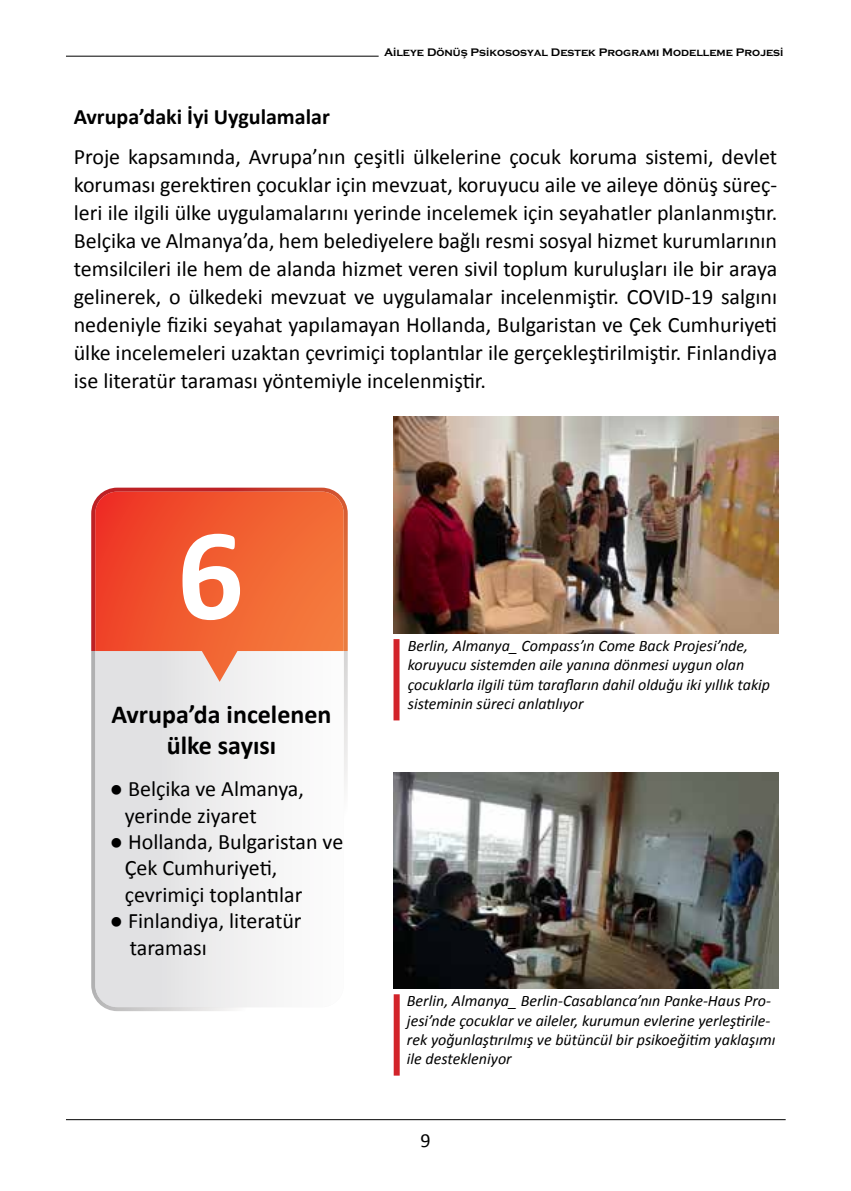
<style>
.page{position:relative;width:851px;height:1191px;background:#fff}
.page>*{position:absolute;margin:0;border:0;box-sizing:border-box;transform-origin:0 0}
.t1{font:700 132px "Calibri";color:#fff}
.t2{font:700 26px/31.2px "Calibri";color:#000;text-align:center}
.t3{font:22px/28px "Calibri";color:#000}
.t4{font:700 22px "Calibri";color:#000}
.t5{font:20px "Calibri";color:#000}
.t6{font:italic 16px/19.2px "Calibri";color:#000}
.t7{font:700 11.4px "Copperplate";color:#000}
</style>
<div class="page">
<hr style="left:66px;top:1119px;width:719px;height:1px;background:#000">
<hr style="left:66px;top:56px;width:312px;height:1px;background:#000">
<img style="left:393px;top:772px;width:385px;height:216px">
<img style="left:393px;top:417px;width:385px;height:216px">
<div style="left:393px;top:639px;width:6px;height:81px;background:#d2232a"></div>
<div style="left:393px;top:994px;width:6px;height:81px;background:#d2232a"></div>
<svg style="left:91px;top:651px;width:256px;height:360px"></svg>
<svg style="left:91px;top:487px;width:256px;height:164px;background:#d46254"></svg>
<svg style="left:95px;top:682px;width:248px;height:325px"></svg>
<svg style="left:95px;top:491px;width:248px;height:191px;background:#f0714d"></svg>
<p class="t7" style="left:384px;top:46px;width:401px">Aileye Dönüş Psikososyal Destek Programı Modelleme Projesi</p>
<p class="t4" style="left:74px;top:103px;width:257px">Avrupa’daki İyi Uygulamalar</p>
<p class="t3" style="left:74px;top:142px;width:704px;text-align:justify">Proje kapsamında, Avrupa’nın çeşitli ülkelerine çocuk koruma sistemi, devlet koruması gerektiren çocuklar için mevzuat, koruyucu aile ve aileye dönüş süreç&shy;leri ile ilgili ülke uygulamalarını yerinde incelemek için seyahatler planlanmıştır.<br>Belçika ve Almanya’da, hem belediyelere bağlı resmi sosyal hizmet kurumlarının temsilcileri ile hem de alanda hizmet veren sivil toplum kuruluşları ile bir araya gelinerek, o ülkedeki mevzuat ve uygulamalar incelenmiştir. COVID-19 salgını nedeniyle fiziki seyahat yapılamayan Hollanda, Bulgaristan ve Çek Cumhuriyeti ülke incelemeleri uzaktan çevrimiçi toplantılar ile gerçekleştirilmiştir. Finlandiya ise literatür taraması yöntemiyle incelenmiştir.</p>
<h1 class="t1" style="left:177px;top:490px;width:68px">6</h1>
<p class="t2" style="left:111px;top:699px;width:221px">Avrupa’da incelenen ülke sayısı</p>
<p class="t3" style="left:125px;top:775px;width:181px;line-height:26.4px;text-indent:-15px">● Belçika ve Almanya, yerinde ziyaret</p>
<p class="t3" style="left:125px;top:828px;width:220px;line-height:26.4px;text-indent:-15px">● Hollanda, Bulgaristan ve<br>Çek Cumhuriyeti, çevrimiçi toplantılar</p>
<p class="t3" style="left:130px;top:907px;width:173px;line-height:26.4px;text-indent:-20px">● Finlandiya, literatür taraması</p>
<p class="t6" style="left:407px;top:635px;width:364px">Berlin, Almanya_ Compass’ın Come Back Projesi’nde, koruyucu sistemden aile yanına dönmesi uygun olan çocuklarla ilgili tüm tarafların dahil olduğu iki yıllık takip sisteminin süreci anlatılıyor</p>
<p class="t6" style="left:407px;top:990px;width:370px">Berlin, Almanya_ Berlin-Casablanca’nın Panke-Haus Pro&shy;jesi’nde çocuklar ve aileler, kurumun evlerine yerleştirile&shy;rek yoğunlaştırılmış ve bütüncül bir psikoeğitim yaklaşımı ile destekleniyor</p>
<p class="t5" style="left:420px;top:1128px;width:12px">9</p>
</div>
